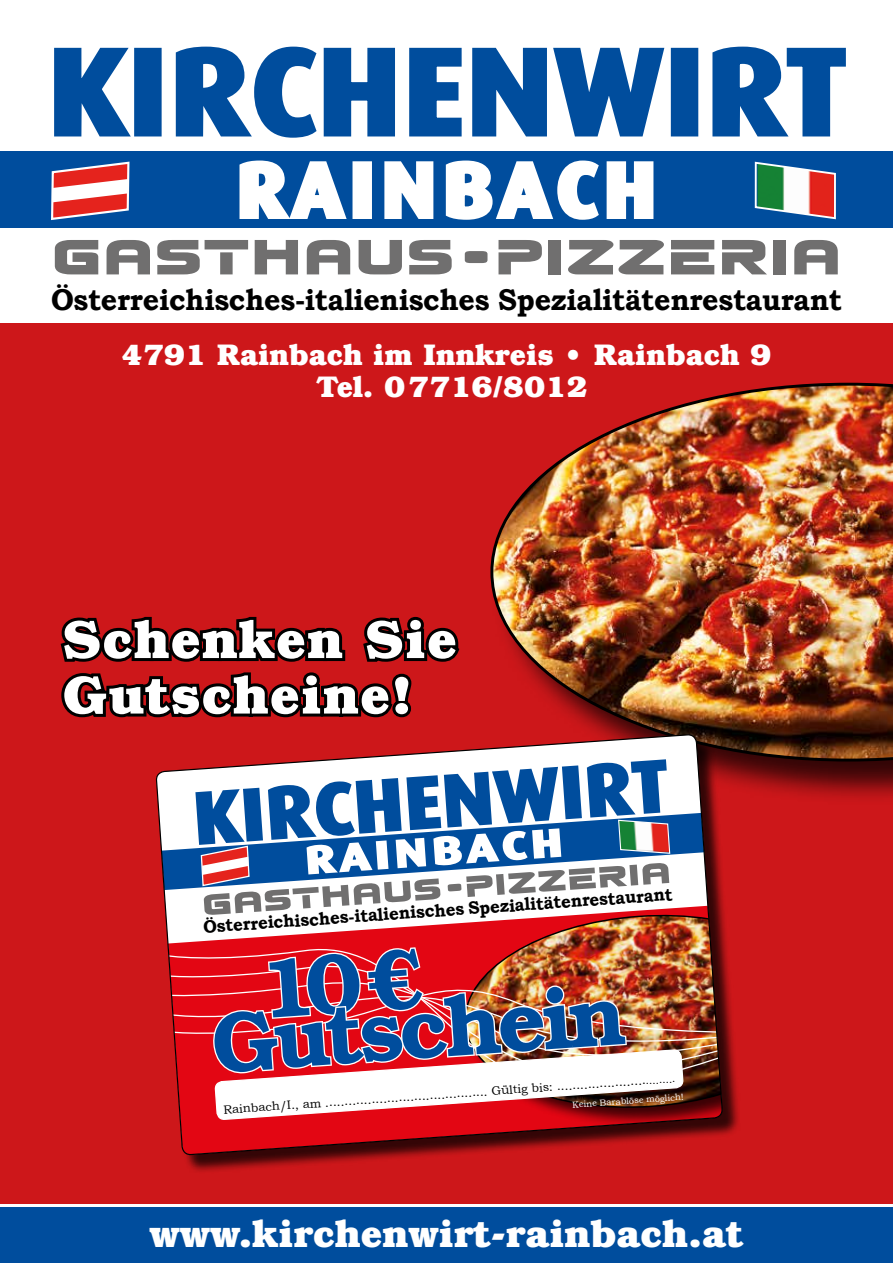
<style>
.page{position:relative;width:893px;height:1263px;background:#fff}
.page>*{position:absolute;margin:0;border:0;box-sizing:border-box;transform-origin:0 0}
.t1{font:700 120px "Dax Condensed";letter-spacing:.01em;color:#004d9d;scale:1.3 1}
.t2{font:600 84.75px "Bookman Std";color:#004d9d}
.t3{font:700 75px "Dax Condensed";letter-spacing:.07em;color:#fff;scale:1.3 1}
.t4{font:700 71.55px "Dax Condensed";color:#004d9d;scale:1.3 1}
.t5{font:700 54px/55.5px "Bookman Std";letter-spacing:.02em;color:#fff}
.t6{font:49.2px "Johnny Fever";color:#706f6f;scale:1.93 1}
.t7{font:700 39px "Bookman Std";color:#fff}
.t8{font:700 37.5px "Dax Condensed";color:#fff;scale:1.57 1}
.t9{font:700 30px "Bookman Old Style";letter-spacing:-.01em;color:#000;scale:.95 1}
.t10{font:700 30px/32.2px "Bookman Std";color:#fff;text-align:center}
.t11{font:29.4px "Johnny Fever";color:#706f6f;scale:1.93 1}
.t12{font:700 17.85px "Bookman Old Style";color:#000;scale:.95 1}
.t13{font:12.15px "Bookman Old Style";color:#000}
.t14{font:9px "Bookman Old Style";color:#fff}
.s1{font-size:10.35px}
</style>
<div class="page">
<div style="left:0;top:323px;width:893px;height:880px;background:#cd171a"></div>
<div style="left:0;top:151px;width:893px;height:76px;background:#004d9d"></div>
<svg style="left:54px;top:47px;width:77px;height:90px"></svg>
<div style="left:134px;top:48px;width:28px;height:88px;border:6px solid #004d9d"></div>
<div style="left:671px;top:48px;width:27px;height:88px;border:6px solid #004d9d"></div>
<svg style="left:712px;top:46px;width:134px;height:91px"></svg>
<svg style="left:175px;top:46px;width:490px;height:174px"></svg>
<svg style="left:51px;top:161px;width:79px;height:59px"></svg>
<svg style="left:754px;top:161px;width:82px;height:59px"></svg>
<svg style="left:60px;top:616px;width:400px;height:102px"></svg>
<div style="left:0;top:1208px;width:893px;height:55px;background:#004d9d"></div>
<div style="left:491px;top:384px;width:402px;height:421px;background:#000;opacity:.75"></div>
<img style="left:490px;top:383px;width:403px;height:378px">
<div style="left:159px;top:737px;width:582px;height:436px;background:#000;opacity:.75"></div>
<svg style="left:156px;top:708px;width:567px;height:465px"></svg>
<img style="left:167px;top:946px;width:556px;height:174px">
<h1 class="t1" style="left:47px;top:26px;width:615px">KIRCHENWIRT</h1>
<h3 class="t3" style="left:237px;top:149px;width:324px">RAINBACH</h3>
<h3 class="t6" style="left:51px;top:227px;width:411px">GASTHAUS•PIZZERIA</h3>
<h3 class="t9" style="left:51px;top:278px;width:834px">Österreichisches-italienisches Spezialitätenrestaurant</h3>
<h3 class="t10" style="left:121px;top:338px;width:652px">4791 Rainbach im Innkreis • Rainbach 9<br>Tel. 07716/8012</h3>
<h3 class="t5" style="left:62px;top:610px;width:396px">Schenken Sie<br>Gutscheine!</h3>
<h3 class="t4" style="left:191px;top:779px;width:367px;rotate:-4deg">KIRCHENWIRT</h3>
<h3 class="t8" style="left:304px;top:840px;width:166px;rotate:-4deg">RAINBACH</h3>
<h3 class="t11" style="left:201px;top:887px;width:245px;rotate:-4deg">GASTHAUS• PIZZERIA</h3>
<h3 class="t12" style="left:203px;top:914px;width:496px;rotate:-4deg">Österreichisches-italienisches Spezialitätenrestaurant</h3>
<h2 class="t2" style="left:208px;top:994px;width:417px;rotate:-4deg">Gutschein</h2>
<p class="t13" style="left:223px;top:1102px;width:454px;rotate:-4deg">Rainbach/I., am .......................................... Gültig bis: .......................<span class="s1">.........</span></p>
<p class="t14" style="left:572px;top:1099px;width:113px;rotate:-4deg">Keine Barablöse möglich!</p>
<h3 class="t7" style="left:150px;top:1209px;width:595px">www.kirchenwirt-rainbach.at</h3>
</div>
